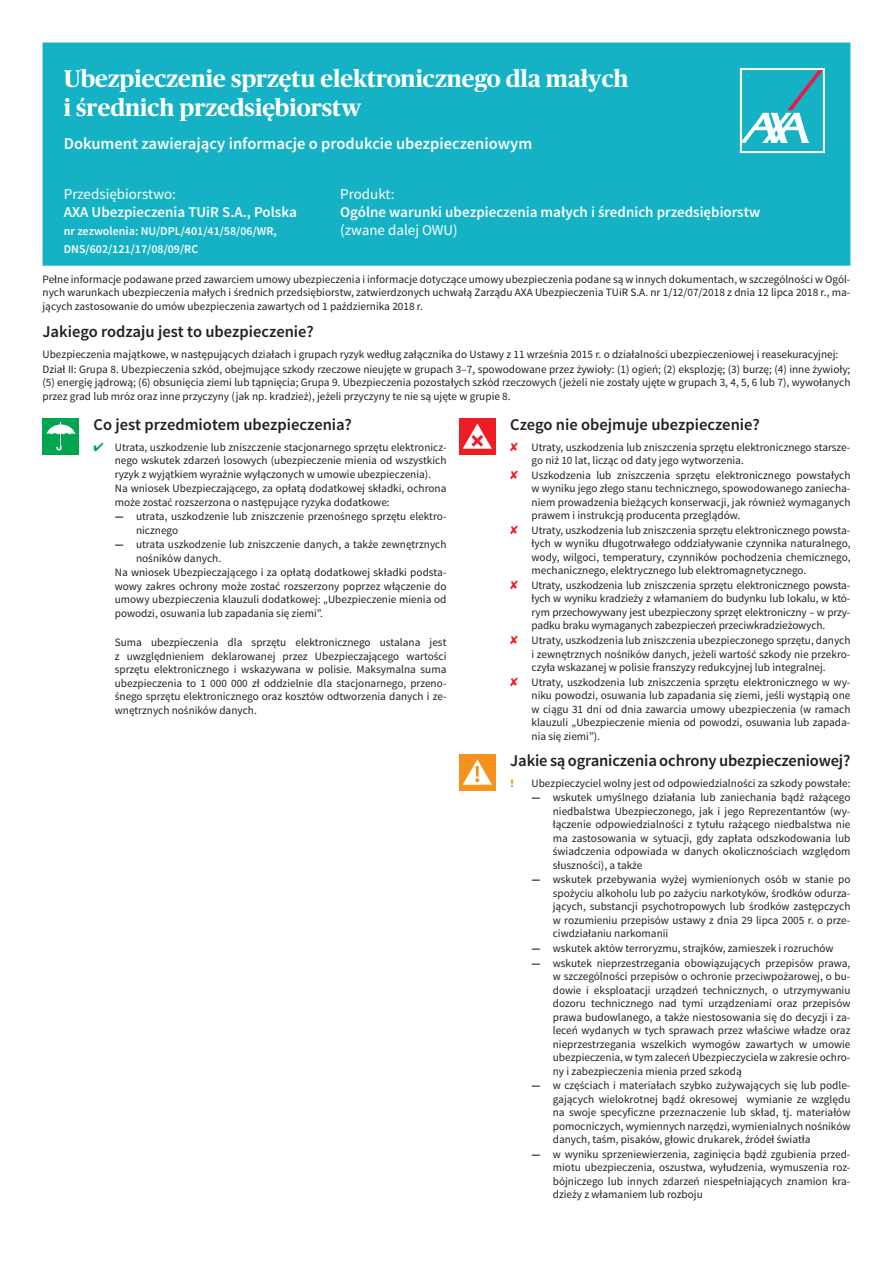
<style>
.page{position:relative;width:893px;height:1263px;background:#fff}
.page>*{position:absolute;margin:0;border:0;box-sizing:border-box;transform-origin:0 0}
._00_tyt_główny{font:700 24px/28.5px "Publico Headline";color:#fff}
._04_tyt_sekcji{font:600 16.5px "Source Sans Pro";color:#231f20}
._01_podtytuł{font:600 16.5px "Source Sans Pro";color:#fff}
._02_przedsiębiorstwo{font:600 15px/18px "Source Sans Pro";color:#fff}
._02_przedsiębiorstwo-2{font:15px "Source Sans Pro";color:#fff}
._02_przedsiębiorstwo-3{font:600 12px/18px "Source Sans Pro";color:#fff}
._03a_text_podstawowy{font:11.25px/13.5px "Source Sans Pro";color:#231f20;text-align:justify}
._03_wstęp{font:11.25px/13.5px "Source Sans Pro";color:#231f20;text-align:justify}
.t1{font:900 11.25px "Source Sans Pro";color:#f7931d}
.s1{font-weight:400}
.s2{color:#00a54f}
.s3{font-weight:700}
.s4{color:#ee1d23}
</style>
<div class="page">
<div style="left:43px;top:43px;width:807px;height:223px;background:#15b2c5"></div>
<svg style="left:740px;top:68px;width:85px;height:85px"></svg>
<div style="left:43px;top:418px;width:36px;height:36px;background:#00a54f"></div>
<svg style="left:47px;top:422px;width:28px;height:28px"></svg>
<div style="left:459px;top:418px;width:36px;height:36px;background:#ee1d23"></div>
<svg style="left:463px;top:423px;width:29px;height:26px"></svg>
<div style="left:459px;top:754px;width:36px;height:36px;background:#f7931d"></div>
<svg style="left:463px;top:759px;width:29px;height:26px"></svg>
<p class="_00_tyt_główny" style="left:64px;top:63px;width:566px">Ubezpieczenie sprzętu elektronicznego dla małych i średnich przedsiębiorstw</p>
<p class="_01_podtytuł" style="left:64px;top:134px;width:470px">Dokument zawierający informacje o produkcie ubezpieczeniowym</p>
<p class="_02_przedsiębiorstwo" style="left:64px;top:185px;width:235px"><span class="s1">Przedsiębiorstwo:<br></span>AXA Ubezpieczenia TUiR S.A., Polska</p>
<p class="_02_przedsiębiorstwo-3" style="left:64px;top:222px;width:215px">nr zezwolenia: NU/DPL/401/41/58/06/WR,<br>DNS/602/121/17/08/09/RC</p>
<p class="_02_przedsiębiorstwo-2" style="left:340px;top:185px;width:56px">Produkt:</p>
<p class="_02_przedsiębiorstwo" style="left:340px;top:203px;width:422px">Ogólne warunki ubezpieczenia małych i średnich przedsiębiorstw <span class="s1">(zwane dalej OWU)</span></p>
<p class="_03_wstęp" style="left:43px;top:272px;width:809px">Pełne informacje podawane przed zawarciem umowy ubezpieczenia i informacje dotyczące umowy ubezpieczenia podane są w innych dokumentach, w szczególności w Ogól&shy;nych warunkach ubezpieczenia małych i średnich przedsiębiorstw, zatwierdzonych uchwałą Zarządu AXA Ubezpieczenia TUiR S.A. nr 1/12/07/2018 z dnia 12 lipca 2018 r., ma&shy;jących zastosowanie do umów ubezpieczenia zawartych od 1 października 2018 r.</p>
<p class="_04_tyt_sekcji" style="left:43px;top:321px;width:273px">Jakiego rodzaju jest to ubezpieczenie?</p>
<p class="_03a_text_podstawowy" style="left:43px;top:348px;width:797px">Ubezpieczenia majątkowe, w następujących działach i grupach ryzyk według załącznika do Ustawy z 11 września 2015 r. o działalności ubezpieczeniowej i reasekuracyjnej:</p>
<p class="_03a_text_podstawowy" style="left:43px;top:362px;width:809px">Dział II: Grupa 8. Ubezpieczenia szkód, obejmujące szkody rzeczowe nieujęte w grupach 3–7, spowodowane przez żywioły: (1) ogień; (2) eksplozję; (3) burzę; (4) inne żywioły; (5) energię jądrową; (6) obsunięcia ziemi lub tąpnięcia; Grupa 9. Ubezpieczenia pozostałych szkód rzeczowych (jeżeli nie zostały ujęte w grupach 3, 4, 5, 6 lub 7), wywołanych przez grad lub mróz oraz inne przyczyny (jak np. kradzież), jeżeli przyczyny te nie są ujęte w grupie 8.</p>
<p class="_04_tyt_sekcji" style="left:94px;top:414px;width:260px">Co jest przedmiotem ubezpieczenia?</p>
<p class="_04_tyt_sekcji" style="left:510px;top:414px;width:251px">Czego nie obejmuje ubezpieczenie?</p>
<p class="_03a_text_podstawowy" style="left:115px;top:440px;width:333px;text-indent:-21px"><span class="s2">✔</span> Utrata, uszkodzenie lub zniszczenie stacjonarnego sprzętu elektronicz&shy;nego wskutek zdarzeń losowych (ubezpieczenie mienia od wszystkich ryzyk z wyjątkiem wyraźnie wyłączonych w umowie ubezpieczenia).</p>
<p class="_03a_text_podstawowy" style="left:115px;top:482px;width:333px">Na wniosek Ubezpieczającego, za opłatą dodatkowej składki, ochrona może zostać rozszerzona o następujące ryzyka dodatkowe:</p>
<p class="_03a_text_podstawowy" style="left:136px;top:510px;width:312px;text-indent:-21px"><span class="s3">—</span> utrata, uszkodzenie lub zniszczenie przenośnego sprzętu elektro&shy;nicznego</p>
<p class="_03a_text_podstawowy" style="left:136px;top:538px;width:312px;text-indent:-21px"><span class="s3">—</span> utrata uszkodzenie lub zniszczenie danych, a także zewnętrznych nośników danych.</p>
<p class="_03a_text_podstawowy" style="left:115px;top:566px;width:333px">Na wniosek Ubezpieczającego i za opłatą dodatkowej składki podsta&shy;wowy zakres ochrony może zostać rozszerzony poprzez włączenie do umowy ubezpieczenia klauzuli dodatkowej: „Ubezpieczenie mienia od powodzi, osuwania lub zapadania się ziemi”.</p>
<p class="_03a_text_podstawowy" style="left:115px;top:636px;width:333px">Suma ubezpieczenia dla sprzętu elektronicznego ustalana jest z uwzględnieniem deklarowanej przez Ubezpieczającego wartości sprzętu elektronicznego i wskazywana w polisie. Maksymalna suma ubezpieczenia to 1 000 000 zł oddzielnie dla stacjonarnego, przeno&shy;śnego sprzętu elektronicznego oraz kosztów odtworzenia danych i ze&shy;wnętrznych nośników danych.</p>
<p class="_03a_text_podstawowy" style="left:531px;top:440px;width:320px;text-indent:-21px"><span class="s4">✘</span> Utraty, uszkodzenia lub zniszczenia sprzętu elektronicznego starsze&shy;go niż 10 lat, licząc od daty jego wytworzenia.</p>
<p class="_03a_text_podstawowy" style="left:531px;top:468px;width:320px;text-indent:-21px"><span class="s4">✘</span> Uszkodzenia lub zniszczenia sprzętu elektronicznego powstałych w wyniku jego złego stanu technicznego, spowodowanego zaniecha&shy;niem prowadzenia bieżących konserwacji, jak również wymaganych prawem i instrukcją producenta przeglądów.</p>
<p class="_03a_text_podstawowy" style="left:531px;top:524px;width:320px;text-indent:-21px"><span class="s4">✘</span> Utraty, uszkodzenia lub zniszczenia sprzętu elektronicznego powsta&shy;łych w wyniku długotrwałego oddziaływanie czynnika naturalnego, wody, wilgoci, temperatury, czynników pochodzenia chemicznego, mechanicznego, elektrycznego lub elektromagnetycznego.</p>
<p class="_03a_text_podstawowy" style="left:531px;top:579px;width:320px;text-indent:-21px"><span class="s4">✘</span> Utraty, uszkodzenia lub zniszczenia sprzętu elektronicznego powsta&shy;łych w wyniku kradzieży z włamaniem do budynku lub lokalu, w któ&shy;rym przechowywany jest ubezpieczony sprzęt elektroniczny – w przy&shy;padku braku wymaganych zabezpieczeń przeciwkradzieżowych.</p>
<p class="_03a_text_podstawowy" style="left:531px;top:634px;width:320px;text-indent:-21px"><span class="s4">✘</span> Utraty, uszkodzenia lub zniszczenia ubezpieczonego sprzętu, danych i zewnętrznych nośników danych, jeżeli wartość szkody nie przekro&shy;czyła wskazanej w polisie franszyzy redukcyjnej lub integralnej.</p>
<p class="_03a_text_podstawowy" style="left:531px;top:675px;width:320px;text-indent:-21px"><span class="s4">✘</span> Utraty, uszkodzenia lub zniszczenia sprzętu elektronicznego w wy&shy;niku powodzi, osuwania lub zapadania się ziemi, jeśli wystąpią one w ciągu 31 dni od dnia zawarcia umowy ubezpieczenia (w ramach klauzuli „Ubezpieczenie mienia od powodzi, osuwania lub zapada&shy;nia się ziemi”).</p>
<p class="_04_tyt_sekcji" style="left:510px;top:750px;width:342px">Jakie są ograniczenia ochrony ubezpieczeniowej?</p>
<p class="t1" style="left:510px;top:776px;width:6px">!</p>
<p class="_03a_text_podstawowy" style="left:531px;top:776px;width:320px">Ubezpieczyciel wolny jest od odpowiedzialności za szkody powstałe:</p>
<p class="_03a_text_podstawowy" style="left:553px;top:791px;width:299px;text-indent:-21px"><span class="s3">—</span> wskutek umyślnego działania lub zaniechania bądź rażącego niedbalstwa Ubezpieczonego, jak i jego Reprezentantów (wy&shy;łączenie odpowiedzialności z tytułu rażącego niedbalstwa nie ma zastosowania w sytuacji, gdy zapłata odszkodowania lub świadczenia odpowiada w danych okolicznościach względom słuszności), a także</p>
<p class="_03a_text_podstawowy" style="left:553px;top:873px;width:299px;text-indent:-21px"><span class="s3">—</span> wskutek przebywania wyżej wymienionych osób w stanie po spożyciu alkoholu lub po zażyciu narkotyków, środków odurza&shy;jących, substancji psychotropowych lub środków zastępczych w rozumieniu przepisów ustawy z dnia 29 lipca 2005 r. o prze&shy;ciwdziałaniu narkomanii</p>
<p class="_03a_text_podstawowy" style="left:531px;top:942px;width:304px"><span class="s3">—</span> wskutek aktów terroryzmu, strajków, zamieszek i rozruchów</p>
<p class="_03a_text_podstawowy" style="left:553px;top:956px;width:299px;text-indent:-21px"><span class="s3">—</span> wskutek nieprzestrzegania obowiązujących przepisów prawa, w szczególności przepisów o ochronie przeciwpożarowej, o bu&shy;dowie i eksploatacji urządzeń technicznych, o utrzymywaniu dozoru technicznego nad tymi urządzeniami oraz przepisów prawa budowlanego, a także niestosowania się do decyzji i za&shy;leceń wydanych w tych sprawach przez właściwe władze oraz nieprzestrzegania wszelkich wymogów zawartych w umowie ubezpieczenia, w tym zaleceń Ubezpieczyciela w zakresie ochro&shy;ny i zabezpieczenia mienia przed szkodą</p>
<p class="_03a_text_podstawowy" style="left:553px;top:1079px;width:299px;text-indent:-21px"><span class="s3">—</span> w częściach i materiałach szybko zużywających się lub podle&shy;gających wielokrotnej bądź okresowej wymianie ze względu na swoje specyficzne przeznaczenie lub skład, tj. materiałów pomocniczych, wymiennych narzędzi, wymienialnych nośników danych, taśm, pisaków, głowic drukarek, źródeł światła</p>
<p class="_03a_text_podstawowy" style="left:553px;top:1147px;width:299px;text-indent:-21px"><span class="s3">—</span> w wyniku sprzeniewierzenia, zaginięcia bądź zgubienia przed&shy;miotu ubezpieczenia, oszustwa, wyłudzenia, wymuszenia roz&shy;bójniczego lub innych zdarzeń niespełniających znamion kra&shy;dzieży z włamaniem lub rozboju</p>
</div>
